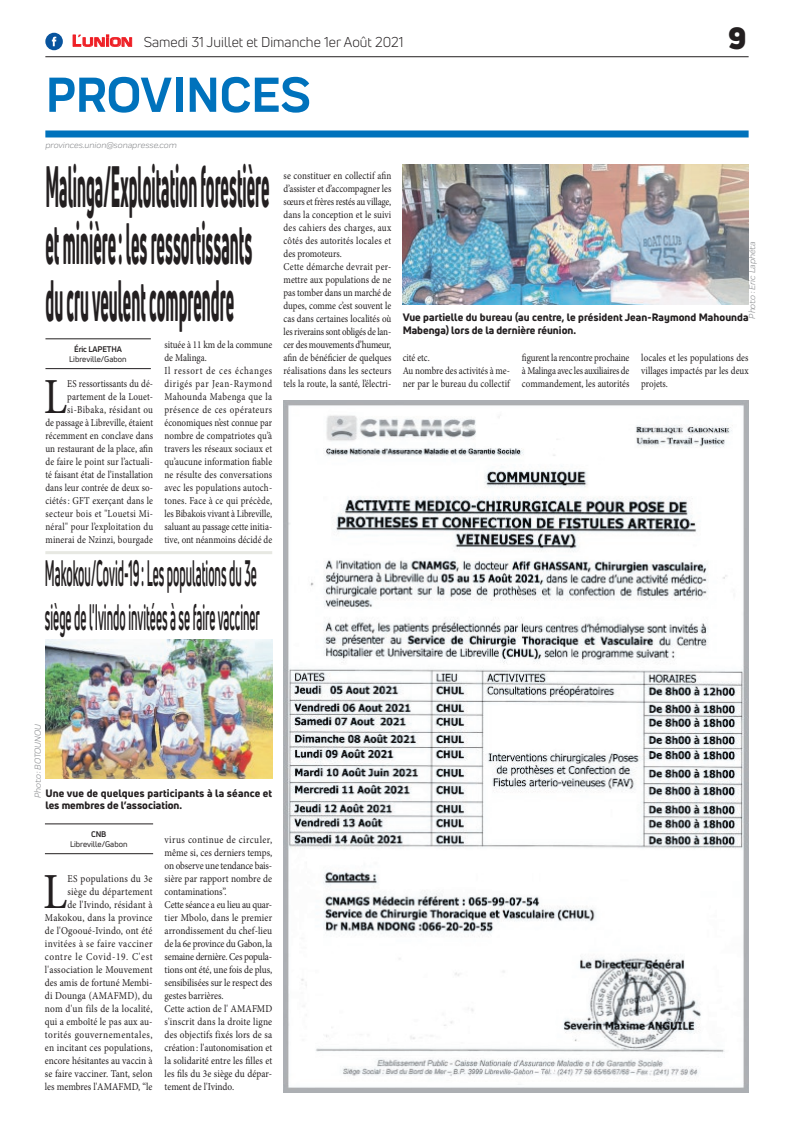
<style>
.page{position:relative;width:794px;height:1129px;background:#fff}
.page>*{position:absolute;margin:0;border:0;box-sizing:border-box;transform-origin:0 0}
.t1{font:800 57px/57px "Uni Neue";color:#231f20;scale:.28 1}
.t2{font:700 51px "Praktika";color:#0072bc}
.t3{font:50.5px "Minion Pro";color:#231f20;scale:.86 1}
.t4{font:50.5px "Minion Pro";color:#231f20;scale:.89 1}
.t5{font:700 36px/43.2px "Uni Neue";color:#231f20;scale:.32 1}
.t6{font:900 30px "Uni Neue";color:#231f20}
.t7{font:14px "Uni Neue";color:#231f20}
.t8{font:10.5px/13px "Minion Pro";letter-spacing:.005em;color:#231f20;scale:.86 1}
.t9{font:10.5px/13px "Minion Pro";letter-spacing:.005em;color:#231f20;text-align:right;scale:.89 1}
.t10{font:800 10.5px/12.6px "Uni Neue";letter-spacing:.005em;color:#231f20}
.t11{font:italic 9px "Praktika";color:#818386}
.t12{font:8px "Uni Neue";color:#231f20}
.t13{font:700 8px "Uni Neue";letter-spacing:-.02em;color:#231f20}
.s1{font-family:"Eurostile";font-weight:600;font-size:15px;color:#ee1d23}
.s2{font-family:"Eurostile";font-weight:600;font-size:11.4px;color:#ee1d23}
</style>
<div class="page">
<div style="left:45px;top:130px;width:703px;height:7px;background:#0072bc"></div>
<hr style="left:45px;top:56px;width:703px;height:1px;background:#231f20">
<svg style="left:72px;top:34px;width:60px;height:13px"></svg>
<div style="left:45px;top:33px;width:18px;height:17px;background:#08549e;border-radius:50%"></div>
<svg style="left:52px;top:37px;width:4px;height:9px"></svg>
<img style="left:284px;top:400px;width:464px;height:691px">
<hr style="left:45px;top:368px;width:106px;height:1px;background:#231f20">
<hr style="left:45px;top:338px;width:106px;height:1px;background:#231f20">
<img style="left:403px;top:164px;width:345px;height:140px">
<hr style="left:45px;top:551px;width:227px;height:3px;background:#e7e8e2">
<hr style="left:45px;top:853px;width:108px;height:1px;background:#231f20">
<hr style="left:45px;top:823px;width:108px;height:1px;background:#231f20">
<img style="left:45px;top:639px;width:227px;height:139px">
<h3 class="t7" style="left:72px;top:33px;width:333px"><span class="s1">L</span><span class="s2">UNION</span> Samedi 31 Juillet et Dimanche 1er Août 2021</h3>
<h2 class="t2" style="left:46px;top:54px;width:266px">PROVINCES</h2>
<p class="t11" style="left:45px;top:139px;width:133px">provinces.union@sonapresse.com</p>
<h3 class="t6" style="left:728px;top:17px;width:20px">9</h3>
<h1 class="t1" style="left:45px;top:157px;width:802px">Malinga/Exploitation forestière et minière: les ressortissants du cru veulent comprendre</h1>
<p class="t13" style="left:74px;top:344px;width:49px">Éric LAPETHA</p>
<p class="t12" style="left:69px;top:354px;width:59px">Libreville/Gabon</p>
<p class="t8" style="left:164px;top:338px;width:127px">située à 11 km de la commune de Malinga.<br>Il ressort de ces échanges dirigés par Jean-Raymond<br>Mahounda Mabenga que la présence de ces opérateurs économiques n’est connue par nombre de compatriotes qu’à travers les réseaux sociaux et qu’aucune information fiable ne résulte des conversations avec les populations autoch&shy;tones. Face à ce qui précède, les Bibakois vivant à Libreville, saluant au passage cette initia&shy;tive, ont néanmoins décidé de</p>
<p class="t8" style="left:45px;top:377px;width:127px;text-align:right">ES ressortissants du dé&shy;partement de la Louet&shy;si-Bibaka, résidant ou<br>de passage à Libreville, étaient récemment en conclave dans un restaurant de la place, afin de faire le point sur l’actuali&shy;té faisant état de l’installation dans leur contrée de deux so&shy;ciétés: GFT exerçant dans le secteur bois et "Louetsi Mi&shy;néral" pour l’exploitation du minerai de Nzinzi, bourgade</p>
<h3 class="t3" style="left:44px;top:363px;width:29px">L</h3>
<h3 class="t5" style="left:45px;top:551px;width:673px">Makokou/Covid-19: Les populations du 3e siège de l'Ivindo invitées à se faire vacciner</h3>
<p class="t8" style="left:283px;top:169px;width:127px">se constituer en collectif afin d’assister et d’accompagner les sœurs et frères restés au village, dans la conception et le suivi des cahiers des charges, aux côtés des autorités locales et des promoteurs.<br>Cette démarche devrait per&shy;mettre aux populations de ne pas tomber dans un marché de dupes, comme c’est souvent le cas dans certaines localités où les riverains sont obligés de lan&shy;cer des mouvements d’humeur, afin de bénéficier de quelques réalisations dans les secteurs tels la route, la santé, l’électri-</p>
<p class="t11" style="left:746px;top:318px;width:79px;rotate:-90deg">Photo : Eric Laphéta</p>
<p class="t10" style="left:403px;top:311px;width:347px">Vue partielle du bureau (au centre, le président Jean-Raymond Mahounda<br>Mabenga) lors de la dernière réunion.</p>
<p class="t8" style="left:403px;top:351px;width:126px">cité etc.<br>Au nombre des activités à me&shy;ner par le bureau du collectif</p>
<p class="t8" style="left:522px;top:351px;width:126px;text-align:justify">figurent la rencontre prochaine à Malinga avec les auxiliaires de commandement, les autorités</p>
<p class="t8" style="left:641px;top:351px;width:126px;text-align:justify">locales et les populations des villages impactés par les deux projets.</p>
<p class="t11" style="left:31px;top:797px;width:75px;rotate:-90deg">Photo : BOTOUNOU</p>
<p class="t10" style="left:45px;top:786px;width:228px">Une vue de quelques participants à la séance et les membres de l’association.</p>
<p class="t13" style="left:91px;top:828px;width:17px">CNB</p>
<p class="t12" style="left:70px;top:839px;width:59px">Libreville/Gabon</p>
<p class="t9" style="left:45px;top:871px;width:122px">ES populations du 3e<br>siège du département<br>de l'Ivindo, résidant à<br>Makokou, dans la province de l'Ogooué-Ivindo, ont été invitées à se faire vacciner contre le Covid-19. C'est l'association le Mouvement des amis de fortuné Membi&shy;di Dounga (AMAFMD), du nom d'un fils de la localité, qui a emboîté le pas aux au&shy;torités gouvernementales, en incitant ces populations, encore hésitantes au vaccin à se faire vacciner. Tant, selon les membres l'AMAFMD, “le</p>
<h3 class="t4" style="left:43px;top:857px;width:29px">L</h3>
<p class="t9" style="left:165px;top:832px;width:122px;text-align:left">virus continue de circuler, même si, ces derniers temps, on observe une tendance bais&shy;sière par rapport nombre de contaminations”.<br>Cette séance a eu lieu au quar&shy;tier Mbolo, dans le premier arrondissement du chef-lieu de la 6e province du Gabon, la semaine dernière. Ces popula&shy;tions ont été, une fois de plus, sensibilisées sur le respect des gestes barrières.<br>Cette action de l' AMAFMD s'inscrit dans la droite ligne des objectifs fixés lors de sa création: l'autonomisation et la solidarité entre les filles et les fils du 3e siège du dépar&shy;tement de l'Ivindo.</p>
</div>
